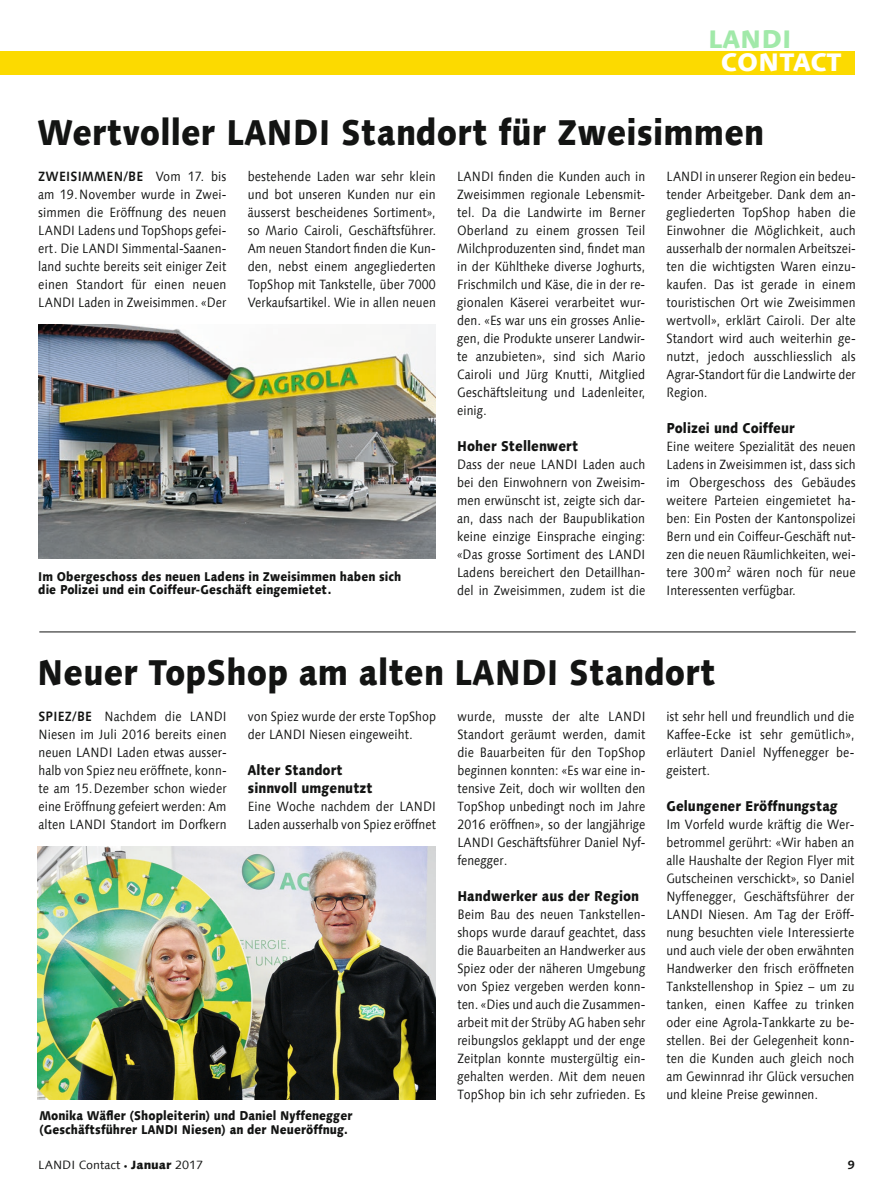
<style>
.page{position:relative;width:893px;height:1191px;background:#fff}
.page>*{position:absolute;margin:0;border:0;box-sizing:border-box;transform-origin:0 0}
.t1{font:800 36px "Linotype Syntax Com";letter-spacing:.005em;color:#131413;scale:.88 1}
.t2{font:800 25.5px "Linotype Syntax Com";letter-spacing:-.01em;color:#fff}
.t3{font:800 25.5px "Linotype Syntax Com";color:#a1e9a9}
.t4{font:800 14.25px/18px "Linotype Syntax Com";letter-spacing:.005em;color:#131413;scale:.88 1}
.t5{font:13.5px/18px "Linotype Syntax Com";letter-spacing:.005em;color:#131413;text-align:justify;scale:.88 1}
.t6{font:13.5px/18px "Linotype Syntax Com";letter-spacing:.005em;color:#131413;text-align:justify;scale:.89 1}
.t7{font:13.5px/18px "Linotype Syntax Com";letter-spacing:.005em;color:#131413;text-align:justify;scale:.87 1}
.t8{font:800 12.75px/13.5px "Linotype Syntax Com";letter-spacing:.005em;color:#131413;scale:.88 1}
.t9{font:12px "Linotype Syntax Com";color:#131413}
.t10{font:700 12px "Linotype Syntax Com";color:#131413}
.s1{font-weight:700}
.s2{font-size:7.5px}
.s3{font-weight:800}
</style>
<div class="page">
<div style="left:0;top:51px;width:855px;height:23px;background:#fcda00"></div>
<img style="left:38px;top:325px;width:398px;height:234px">
<img style="left:37px;top:847px;width:399px;height:252px">
<hr style="left:39px;top:631px;width:817px;height:1px;background:#131413">
<h2 class="t3" style="left:708px;top:23px;width:85px">LANDI</h2>
<h2 class="t2" style="left:721px;top:45px;width:123px">CONTACT</h2>
<h1 class="t1" style="left:37px;top:109px;width:827px">Wertvoller LANDI Standort für Zweisimmen</h1>
<p class="t6" style="left:38px;top:167px;width:213px"><span class="s1">ZWEISIMMEN/BE</span> Vom 17. bis am 19.November wurde in Zwei&shy;simmen die Eröffnung des neuen LANDI Ladens und TopShops gefei&shy;ert. Die LANDI Simmental-Saanen&shy;land suchte bereits seit einiger Zeit einen Standort für einen neuen LANDI Laden in Zweisimmen. «Der</p>
<p class="t6" style="left:248px;top:167px;width:213px">bestehende Laden war sehr klein und bot unseren Kunden nur ein äusserst bescheidenes Sortiment», so Mario Cairoli, Geschäftsführer.<br>Am neuen Standort finden die Kun&shy;den, nebst einem angegliederten TopShop mit Tankstelle, über 7000<br>Verkaufsartikel. Wie in allen neuen</p>
<p class="t8" style="left:38px;top:569px;width:414px">Im Obergeschoss des neuen Ladens in Zweisimmen haben sich die Polizei und ein Coiffeur-Geschäft eingemietet.</p>
<p class="t5" style="left:457px;top:167px;width:215px">LANDI finden die Kunden auch in Zweisimmen regionale Lebensmit&shy;tel. Da die Landwirte im Berner Oberland zu einem grossen Teil Milchproduzenten sind, findet man in der Kühltheke diverse Joghurts, Frischmilch und Käse, die in der re&shy;gionalen Käserei verarbeitet wur&shy;den. «Es war uns ein grosses Anlie&shy;gen, die Produkte unserer Landwir&shy;te anzubieten», sind sich Mario Cairoli und Jürg Knutti, Mitglied Geschäftsleitung und Ladenleiter, einig.</p>
<p class="t4" style="left:457px;top:436px;width:139px">Hoher Stellenwert</p>
<p class="t5" style="left:457px;top:455px;width:215px">Dass der neue LANDI Laden auch bei den Einwohnern von Zweisim&shy;men erwünscht ist, zeigte sich dar&shy;an, dass nach der Baupublikation keine einzige Einsprache einging: «Das grosse Sortiment des LANDI Ladens bereichert den Detaillhan&shy;del in Zweisimmen, zudem ist die</p>
<p class="t7" style="left:666px;top:167px;width:219px">LANDI in unserer Region ein bedeu&shy;tender Arbeitgeber. Dank dem an&shy;gegliederten TopShop haben die Einwohner die Möglichkeit, auch ausserhalb der normalen Arbeitszei&shy;ten die wichtigsten Waren einzu&shy;kaufen. Das ist gerade in einem touristischen Ort wie Zweisimmen wertvoll», erklärt Cairoli. Der alte Standort wird auch weiterhin ge&shy;nutzt, jedoch ausschliesslich als Agrar-Standort für die Landwirte der Region.</p>
<p class="t4" style="left:666px;top:418px;width:147px">Polizei und Coiffeur</p>
<p class="t5" style="left:666px;top:437px;width:217px">Eine weitere Spezialität des neuen Ladens in Zweisimmen ist, dass sich im Obergeschoss des Gebäudes weitere Parteien eingemietet ha&shy;ben: Ein Posten der Kantonspolizei Bern und ein Coiffeur-Geschäft nut&shy;zen die neuen Räumlichkeiten, wei&shy;tere 300m<sup>2</sup> wären noch für neue Interessenten verfügbar.</p>
<h1 class="t1" style="left:37px;top:649px;width:773px">Neuer TopShop am alten LANDI Standort</h1>
<p class="t5" style="left:38px;top:707px;width:215px"><span class="s1">SPIEZ/BE</span> Nachdem die LANDI Niesen im Juli 2016 bereits einen neuen LANDI Laden etwas ausser&shy;halb von Spiez neu eröffnete, konn&shy;te am 15.Dezember schon wieder eine Eröffnung gefeiert werden: Am alten LANDI Standort im Dorfkern</p>
<p class="t5" style="left:248px;top:707px;width:215px">von Spiez wurde der erste TopShop der LANDI Niesen eingeweiht.</p>
<p class="t4" style="left:248px;top:760px;width:143px">Alter Standort sinnvoll umgenutzt</p>
<p class="t5" style="left:248px;top:797px;width:215px">Eine Woche nachdem der LANDI<br>Laden ausserhalb von Spiez eröffnet</p>
<p class="t8" style="left:39px;top:1108px;width:357px">Monika Wäfler (Shopleiterin) und Daniel Nyffenegger (Geschäftsführer LANDI Niesen) an der Neueröffnug.</p>
<p class="t5" style="left:457px;top:707px;width:215px">wurde, musste der alte LANDI Standort geräumt werden, damit die Bauarbeiten für den TopShop beginnen konnten: «Es war eine in&shy;tensive Zeit, doch wir wollten den TopShop unbedingt noch im Jahre 2016 eröffnen», so der langjährige LANDI Geschäftsführer Daniel Nyf&shy;fenegger.</p>
<p class="t4" style="left:457px;top:886px;width:208px">Handwerker aus der Region</p>
<p class="t5" style="left:457px;top:905px;width:215px">Beim Bau des neuen Tankstellen&shy;shops wurde darauf geachtet, dass die Bauarbeiten an Handwerker aus Spiez oder der näheren Umgebung von Spiez vergeben werden konn&shy;ten. «Dies und auch die Zusammen&shy;arbeit mit der Strüby AG haben sehr reibungslos geklappt und der enge Zeitplan konnte mustergültig ein&shy;gehalten werden. Mit dem neuen TopShop bin ich sehr zufrieden. Es</p>
<p class="t5" style="left:666px;top:707px;width:215px">ist sehr hell und freundlich und die Kaffee-Ecke ist sehr gemütlich», erläutert Daniel Nyffenegger be&shy;geistert.</p>
<p class="t4" style="left:666px;top:796px;width:196px">Gelungener Eröffnungstag</p>
<p class="t5" style="left:666px;top:815px;width:215px">Im Vorfeld wurde kräftig die Wer&shy;betrommel gerührt: «Wir haben an alle Haushalte der Region Flyer mit Gutscheinen verschickt», so Daniel Nyffenegger, Geschäftsführer der LANDI Niesen. Am Tag der Eröff&shy;nung besuchten viele Interessierte und auch viele der oben erwähnten Handwerker den frisch eröffneten Tankstellenshop in Spiez – um zu tanken, einen Kaffee zu trinken oder eine Agrola-Tankkarte zu be&shy;stellen. Bei der Gelegenheit konn&shy;ten die Kunden auch gleich noch am Gewinnrad ihr Glück versuchen und kleine Preise gewinnen.</p>
<p class="t9" style="left:38px;top:1157px;width:166px">LANDI Contact <span class="s2">•</span> <span class="s3">Januar</span> 2017</p>
<p class="t10" style="left:848px;top:1157px;width:8px">9</p>
</div>
